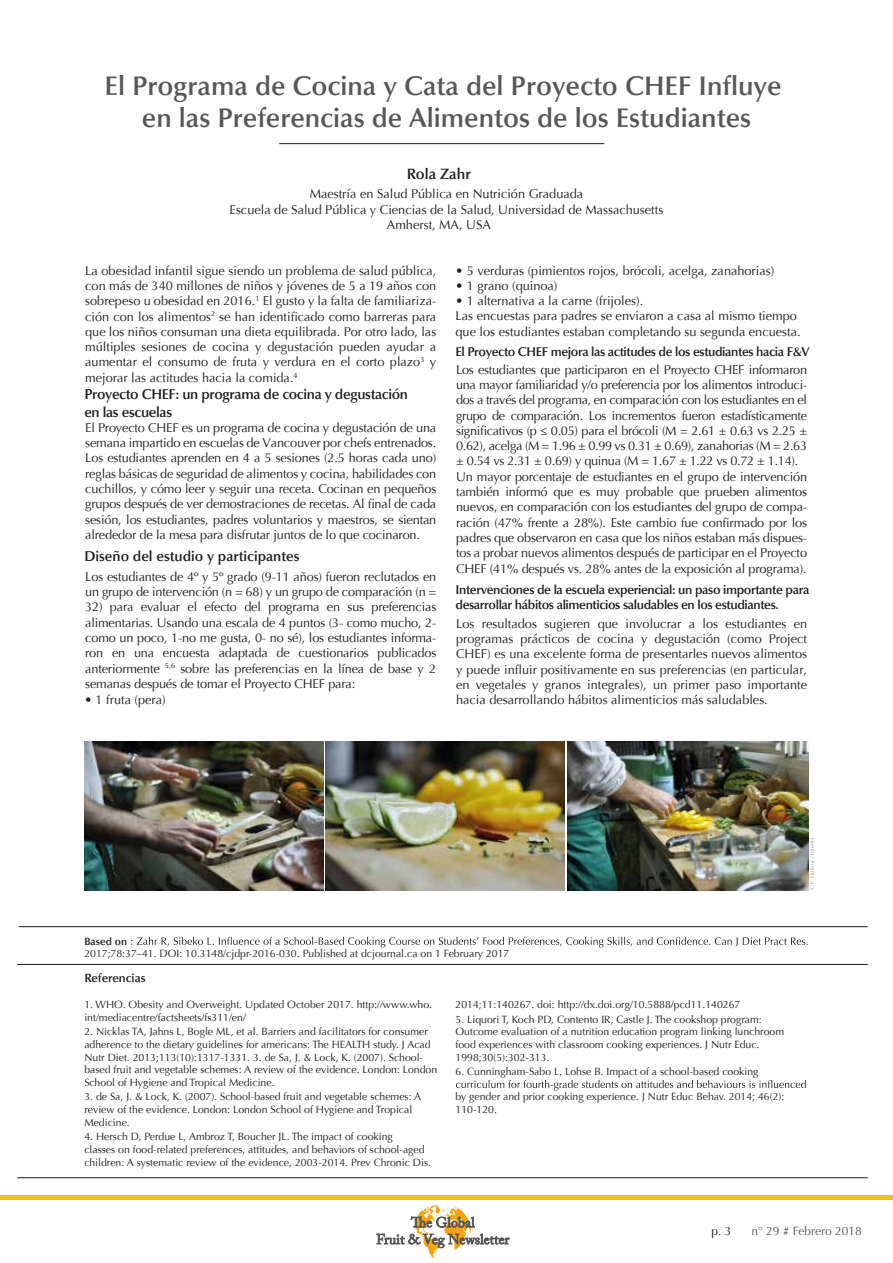
<style>
.page{position:relative;width:893px;height:1263px;background:#fff}
.page>*{position:absolute;margin:0;border:0;box-sizing:border-box;transform-origin:0 0}
.t1{font:600 27px "Optima LT Std";color:#575756}
.t2{font:600 15px "Optima LT Std";color:#1d1d1b}
.t3{font:600 14.25px/17.5px "Optima LT Std";letter-spacing:-.025em;color:#1d1d1b}
.t4{font:600 14.25px "Optima LT Std";color:#1d1d1b}
.t5{font:12.75px/15.3px "Optima LT Std";letter-spacing:-.015em;color:#1d1d1b;text-align:justify}
.t6{font:600 12.75px/15.3px "Optima LT Std";letter-spacing:-.03em;color:#1d1d1b}
.t7{font:12px "Optima LT Std";color:#575756}
.t8{font:600 12px "Optima LT Std";color:#1d1d1b}
.t9{font:12px "Optima LT Std";color:#1d1d1b}
.t10{font:10.5px/12.6px "Optima LT Std";color:#1d1d1b}
.t11{font:600 10.5px "Optima LT Std";color:#1d1d1b}
.t12{font:6px "Optima LT Std";color:#9f9f9f}
</style>
<div class="page">
<div style="left:0;top:1194px;width:893px;height:5px;background:#ebc216"></div>
<svg style="left:377px;top:1205px;width:132px;height:53px"></svg>
<hr style="left:19px;top:926px;width:849px;height:1px;background:#1d1d1b">
<svg style="left:456px;top:1080px;width:350px;height:11px"></svg>
<hr style="left:17px;top:1177px;width:851px;height:1px;background:#1d1d1b">
<hr style="left:17px;top:964px;width:851px;height:1px;background:#1d1d1b">
<svg style="left:131px;top:937px;width:677px;height:10px"></svg>
<hr style="left:279px;top:143px;width:325px;height:1px;background:#1d1d1b">
<img style="left:84px;top:741px;width:240px;height:149px">
<img style="left:326px;top:741px;width:239px;height:149px">
<img style="left:567px;top:741px;width:242px;height:149px">
<h1 class="t1" style="left:105px;top:70px;width:678px">El Programa de Cocina y Cata del Proyecto CHEF Influye</h1>
<h1 class="t1" style="left:142px;top:102px;width:611px">en las Preferencias de Alimentos de los Estudiantes</h1>
<p class="t2" style="left:407px;top:165px;width:66px">Rola Zahr</p>
<p class="t5" style="left:310px;top:187px;width:275px">Maestría en Salud Pública en Nutrición Graduada</p>
<p class="t5" style="left:230px;top:202px;width:435px">Escuela de Salud Pública y Ciencias de la Salud, Universidad de Massachusetts</p>
<p class="t5" style="left:387px;top:217px;width:106px">Amherst, MA, USA</p>
<p class="t5" style="left:85px;top:263px;width:353px">La obesidad infantil sigue siendo un problema de salud pública, con más de 340 millones de niños y jóvenes de 5 a 19 años con sobrepeso u obesidad en 2016.<sup>1</sup> El gusto y la falta de familiariza&shy;ción con los alimentos<sup>2</sup> se han identificado como barreras para que los niños consuman una dieta equilibrada. Por otro lado, las múltiples sesiones de cocina y degustación pueden ayudar a aumentar el consumo de fruta y verdura en el corto plazo<sup>3</sup> y mejorar las actitudes hacia la comida.<sup>4</sup></p>
<p class="t5" style="left:85px;top:420px;width:353px">El Proyecto CHEF es un programa de cocina y degustación de una semana impartido en escuelas de Vancouver por chefs entrenados.<br>Los estudiantes aprenden en 4 a 5 sesiones (2.5 horas cada uno) reglas básicas de seguridad de alimentos y cocina, habilidades con cuchillos, y cómo leer y seguir una receta. Cocinan en pequeños grupos después de ver demostraciones de recetas. Al final de cada sesión, los estudiantes, padres voluntarios y maestros, se sientan alrededor de la mesa para disfrutar juntos de lo que cocinaron.</p>
<p class="t3" style="left:84px;top:386px;width:325px">Proyecto CHEF: un programa de cocina y degustación en las escuelas</p>
<p class="t4" style="left:84px;top:548px;width:217px">Diseño del estudio y participantes</p>
<p class="t5" style="left:85px;top:569px;width:353px">Los estudiantes de 4º y 5º grado (9-11 años) fueron reclutados en un grupo de intervención (n = 68) y un grupo de comparación (n =</p>
<p class="t5" style="left:85px;top:599px;width:353px">32) para evaluar el efecto del programa en sus preferencias alimentarias. Usando una escala de 4 puntos (3- como mucho, 2- como un poco, 1-no me gusta, 0- no sé), los estudiantes informa&shy;ron en una encuesta adaptada de cuestionarios publicados anteriormente <sup>5,6</sup> sobre las preferencias en la línea de base y 2 semanas después de tomar el Proyecto CHEF para:</p>
<p class="t5" style="left:84px;top:692px;width:83px">• 1 fruta (pera)</p>
<p class="t5" style="left:455px;top:263px;width:320px">• 5 verduras (pimientos rojos, brócoli, acelga, zanahorias)</p>
<p class="t5" style="left:455px;top:278px;width:103px">• 1 grano (quinoa)</p>
<p class="t5" style="left:455px;top:293px;width:347px;text-align:left">• 1 alternativa a la carne (frijoles).<br>Las encuestas para padres se enviaron a casa al mismo tiempo que los estudiantes estaban completando su segunda encuesta.</p>
<p class="t6" style="left:455px;top:344px;width:356px">El Proyecto CHEF mejora las actitudes de los estudiantes hacia F&amp;V</p>
<p class="t5" style="left:456px;top:362px;width:353px;text-align:left">Los estudiantes que participaron en el Proyecto CHEF informaron una mayor familiaridad y/o preferencia por los alimentos introduci&shy;dos a través del programa, en comparación con los estudiantes en el grupo de comparación. Los incrementos fueron estadísticamente significativos (p ≤ 0.05) para el brócoli (M = 2.61 ± 0.63 vs 2.25 ± 0.62), acelga (M = 1.96 ± 0.99 vs 0.31 ± 0.69), zanahorias (M = 2.63 ± 0.54 vs 2.31 ± 0.69) y quinua (M = 1.67 ± 1.22 vs 0.72 ± 1.14).<br>Un mayor porcentaje de estudiantes en el grupo de intervención también informó que es muy probable que prueben alimentos nuevos, en comparación con los estudiantes del grupo de compa&shy;ración (47% frente a 28%). Este cambio fue confirmado por los padres que observaron en casa que los niños estaban más dispues&shy;tos a probar nuevos alimentos después de participar en el Proyecto CHEF (41% después vs. 28% antes de la exposición al programa).</p>
<p class="t6" style="left:455px;top:582px;width:355px">Intervenciones de la escuela experiencial: un paso importante para desarrollar hábitos alimenticios saludables en los estudiantes.</p>
<p class="t5" style="left:456px;top:616px;width:353px">Los resultados sugieren que involucrar a los estudiantes en programas prácticos de cocina y degustación (como Project CHEF) es una excelente forma de presentarles nuevos alimentos y puede influir positivamente en sus preferencias (en particular, en vegetales y granos integrales), un primer paso importante hacia desarrollando hábitos alimenticios más saludables.</p>
<p class="t12" style="left:809px;top:890px;width:55px;rotate:-90deg">© P. Dufour / Interfel</p>
<p class="t11" style="left:84px;top:935px;width:44px">Based on</p>
<p class="t10" style="left:84px;top:948px;width:427px">2017;78:37–41. DOI: 10.3148/cjdpr-2016-030. Published at dcjournal.ca on 1 February 2017</p>
<p class="t8" style="left:84px;top:971px;width:63px">Referencias</p>
<p class="t10" style="left:84px;top:998px;width:349px">1. WHO. Obesity and Overweight. Updated October 2017. http://www.who. int/mediacentre/factsheets/fs311/en/</p>
<p class="t10" style="left:84px;top:1025px;width:354px">2. Nicklas TA, Jahns L, Bogle ML, et al. Barriers and facilitators for consumer adherence to the dietary guidelines for americans: The HEALTH study. J Acad Nutr Diet. 2013;113(10):1317-1331. 3. de Sa, J. &amp; Lock, K. (2007). School&shy;based fruit and vegetable schemes: A review of the evidence. London: London School of Hygiene and Tropical Medicine.</p>
<p class="t10" style="left:84px;top:1091px;width:338px">3. de Sa, J. &amp; Lock, K. (2007). School-based fruit and vegetable schemes: A review of the evidence. London: London School of Hygiene and Tropical<br>Medicine.</p>
<p class="t10" style="left:84px;top:1131px;width:348px">4. Hersch D, Perdue L, Ambroz T, Boucher JL. The impact of cooking<br>classes on food-related preferences, attitudes, and behaviors of school-aged children: A systematic review of the evidence, 2003-2014. Prev Chronic Dis.</p>
<p class="t10" style="left:455px;top:998px;width:286px">2014;11:140267. doi: http://dx.doi.org/10.5888/pcd11.140267</p>
<p class="t10" style="left:455px;top:1013px;width:330px">5. Liquori T, Koch PD, Contento IR, Castle J. The cookshop program:<br>Outcome evaluation of a nutrition education program linking lunchroom food experiences with classroom cooking experiences. J Nutr Educ.<br>1998;30(5):302-313.</p>
<p class="t10" style="left:455px;top:1065px;width:305px">6. Cunningham-Sabo L, Lohse B. Impact of a school-based cooking</p>
<p class="t10" style="left:455px;top:1091px;width:330px">by gender and prior cooking experience. J Nutr Educ Behav. 2014; 46(2):<br>110-120.</p>
<p class="t9" style="left:711px;top:1224px;width:22px">p. 3</p>
<p class="t7" style="left:751px;top:1224px;width:112px">n° 29 # Febrero 2018</p>
</div>
